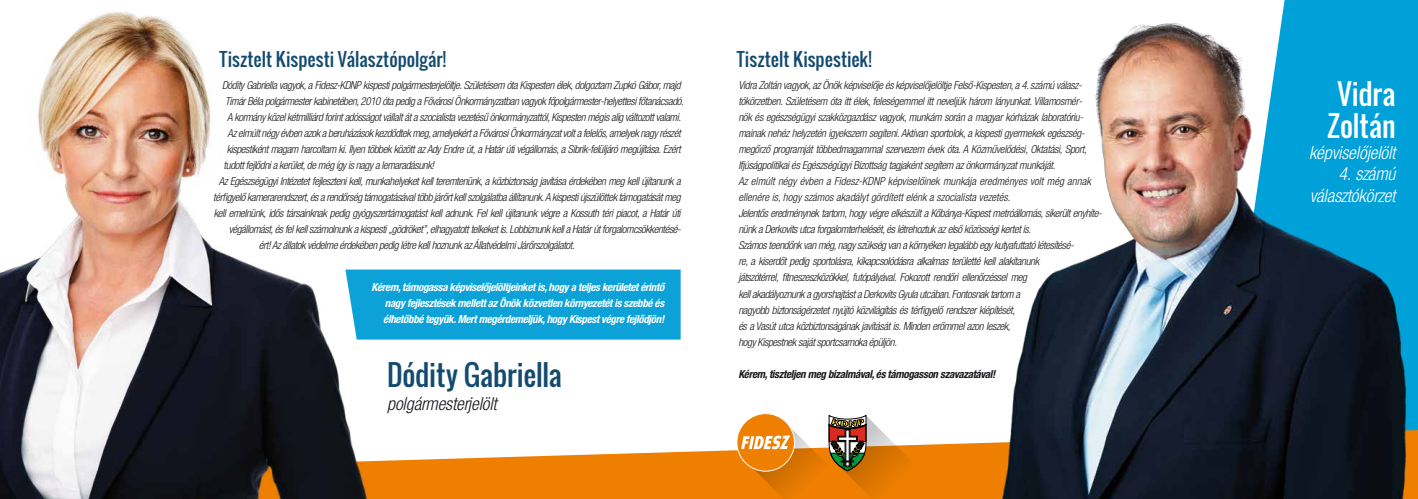
<style>
.page{position:relative;width:1418px;height:499px;background:#fff}
.page>*{position:absolute;margin:0;border:0;box-sizing:border-box;transform-origin:0 0}
.t1{font:28px "Oswald";letter-spacing:-.005em;color:#134b6f}
.t2{font:28px/32px "Oswald";letter-spacing:-.005em;color:#fff;text-align:center}
.t3{font:18px "Oswald";color:#134b6f}
.t4{font:italic 300 condensed 18px/21px "Helvetica Neue LT Pro";letter-spacing:-.01em;color:#fff;text-align:right}
.t5{font:italic 300 condensed 18px "Helvetica Neue LT Pro";letter-spacing:-.005em;color:#1a171c}
.t6{font:italic 300 condensed 11px/16px "Helvetica Neue LT Pro";letter-spacing:-.035em;color:#1a171c}
.t7{font:italic 700 condensed 11px/16px "Helvetica Neue LT Pro";letter-spacing:-.03em;color:#fff;text-align:justify}
.t8{font:italic 700 condensed 11px "Helvetica Neue LT Pro";letter-spacing:-.03em;color:#1a171c}
</style>
<div class="page">
<div style="left:375px;top:269px;width:305px;height:70px;background:#0ca1d7"></div>
<svg style="left:375px;top:450px;width:361px;height:49px;background:#ef8d1d"></svg>
<img style="left:0;top:11px;width:375px;height:488px">
<svg style="left:736px;top:413px;width:209px;height:86px"></svg>
<img style="left:945px;top:0;width:472px;height:499px">
<h2 class="t3" style="left:220px;top:46px;width:228px">Tisztelt Kispesti Választópolgár!</h2>
<p class="t6" style="left:222px;top:78px;width:460px">Dódity Gabriella vagyok, a Fidesz-KDNP kispesti polgármesterjelöltje. Születésem óta Kispesten élek, dolgoztam Zupkó Gábor, majd</p>
<p class="t6" style="left:225px;top:94px;width:460px">Timár Béla polgármester kabinetében, 2010 óta pedig a Fővárosi Önkormányzatban vagyok főpolgármester-helyettesi főtanácsadó.</p>
<p class="t6" style="left:227px;top:110px;width:455px">A kormány közel kétmilliárd forint adósságot vállalt át a szocialista vezetésű önkormányzattól, Kispesten mégis alig változott valami.</p>
<p class="t6" style="left:228px;top:126px;width:454px">Az elmúlt négy évben azok a beruházások kezdődtek meg, amelyekért a Fővárosi Önkormányzat volt a felelős, amelyek nagy részét</p>
<p class="t6" style="left:227px;top:142px;width:455px">kispestiként magam harcoltam ki. Ilyen többek között az Ady Endre út, a Határ úti végállomás, a Sibrik-felüljáró megújítása. Ezért</p>
<p class="t6" style="left:224px;top:158px;width:212px">tudott fejlődni a kerület, de még így is nagy a lemaradásunk!</p>
<p class="t6" style="left:219px;top:174px;width:463px">Az Egészségügyi Intézetet fejleszteni kell, munkahelyeket kell teremtenünk, a közbiztonság javítása érdekében meg kell újítanunk a</p>
<p class="t6" style="left:213px;top:190px;width:469px">térfigyelő kamerarendszert, és a rendőrség támogatásával több járőrt kell szolgálatba állítanunk. A kispesti újszülöttek támogatását meg</p>
<p class="t6" style="left:214px;top:206px;width:468px">kell emelnünk, idős társainknak pedig gyógyszertámogatást kell adnunk. Fel kell újítanunk végre a Kossuth téri piacot, a Határ úti</p>
<p class="t6" style="left:229px;top:222px;width:453px">végállomást, és fel kell számolnunk a kispesti „gödröket”, elhagyatott telkeket is. Lobbiznunk kell a Határ út forgalomcsökkentésé-</p>
<p class="t6" style="left:259px;top:238px;width:317px">ért! Az állatok védelme érdekében pedig létre kell hoznunk az Állatvédelmi Járőrszolgálatot.</p>
<p class="t7" style="left:383px;top:280px;width:282px;text-indent:-12px">Kérem, támogassa képviselőjelöltjeinket is, hogy a teljes kerületet érintő nagy fejlesztések mellett az Önök közvetlen környezetét is szebbé és élhetőbbé tegyük. Mert megérdemeljük, hogy Kispest végre fejlődjön!</p>
<h1 class="t1" style="left:387px;top:354px;width:176px">Dódity Gabriella</h1>
<h2 class="t5" style="left:387px;top:393px;width:111px">polgármesterjelölt</h2>
<h2 class="t3" style="left:737px;top:46px;width:136px">Tisztelt Kispestiek!</h2>
<p class="t6" style="left:738px;top:78px;width:365px">Vidra Zoltán vagyok, az Önök képviselője és képviselőjelöltje Felső-Kispesten, a 4. számú válasz&shy;tókörzetben. Születésem óta itt élek, feleségemmel itt neveljük három lányunkat. Villamosmér-<br>nök és egészségügyi szakközgazdász vagyok, munkám során a magyar kórházak laboratóriu&shy;mainak nehéz helyzetén igyekszem segíteni. Aktívan sportolok, a kispesti gyermekek egészség&shy;megőrző programját többedmagammal szervezem évek óta. A Közművelődési, Oktatási, Sport, Ifjúságpolitikai és Egészségügyi Bizottság tagjaként segítem az önkormányzat munkáját.<br>Az elmúlt négy évben a Fidesz-KDNP képviselőinek munkája eredményes volt még annak ellenére is, hogy számos akadályt gördített elénk a szocialista vezetés.<br>Jelentős eredménynek tartom, hogy végre elkészült a Kőbánya-Kispest metróállomás, sikerült enyhíte&shy;nünk a Derkovits utca forgalomterhelését, és létrehoztuk az első közösségi kertet is.<br>Számos teendőnk van még, nagy szükség van a környéken legalább egy kutyafuttató létesítésé-<br>re, a kiserdőt pedig sportolásra, kikapcsolódásra alkalmas területté kell alakítanunk<br>játszótérrel, fitneszeszközökkel, futópályával. Fokozott rendőri ellenőrzéssel meg<br>kell akadályoznunk a gyorshajtást a Derkovits Gyula utcában. Fontosnak tartom a<br>nagyobb biztonságérzetet nyújtó közvilágítás és térfigyelő rendszer kiépítését,<br>és a Vasút utca közbiztonságának javítását is. Minden erőmmel azon leszek,<br>hogy Kispestnek saját sportcsarnoka épüljön.</p>
<p class="t8" style="left:738px;top:367px;width:259px">Kérem, tiszteljen meg bizalmával, és támogasson szavazatával!</p>
<h1 class="t2" style="left:1327px;top:78px;width:70px">Vidra<br>Zoltán</h1>
<h2 class="t4" style="left:1309px;top:143px;width:88px">képviselőjelölt</h2>
<h2 class="t4" style="left:1309px;top:164px;width:87px">4. számú választókörzet</h2>
</div>
